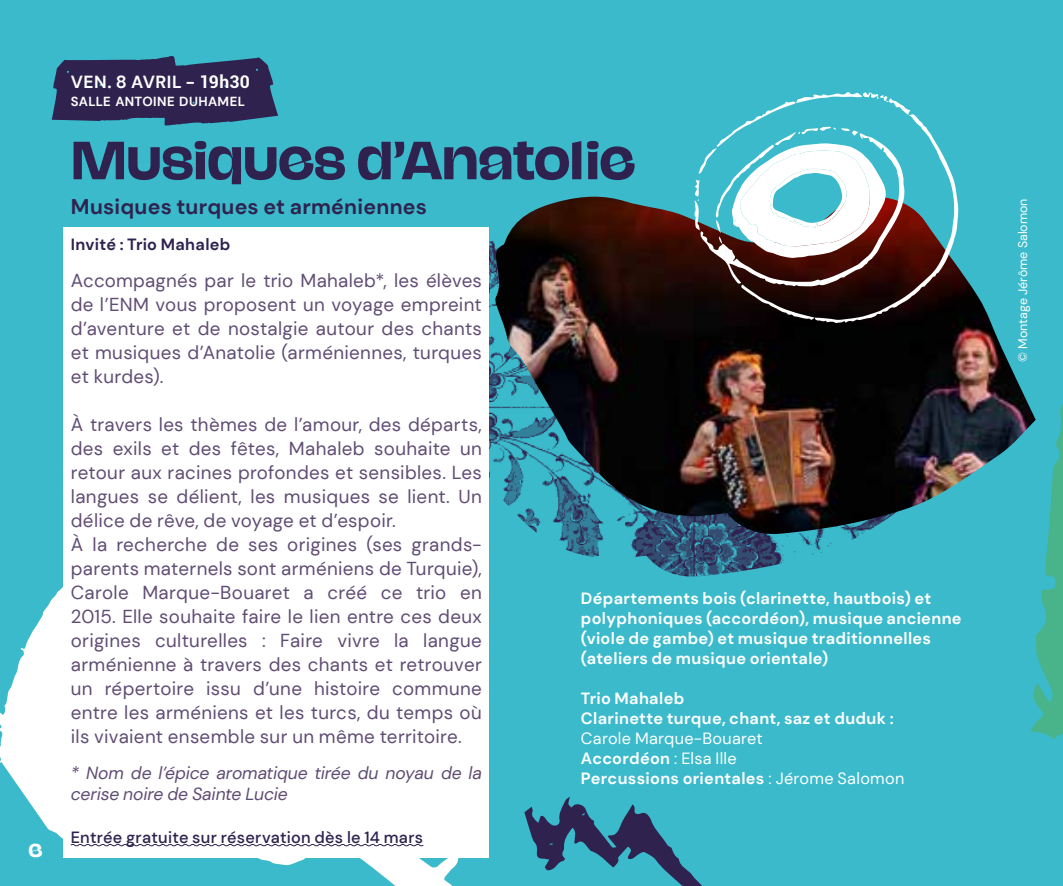
<style>
.page{position:relative;width:1063px;height:886px;background:#3abacb}
.page>*{position:absolute;margin:0;border:0;box-sizing:border-box;transform-origin:0 0}
.t1{font:700 50px "Na N Jaune Maxi";color:#2f224f}
.t2{font:700 21.25px "DM Sans";letter-spacing:.01em;color:#2f224f}
.t3{font:18.75px/24px "DM Sans";letter-spacing:.015em;color:#604d74;text-align:justify}
.t4{font:italic 17.5px/21px "DM Sans";letter-spacing:-.01em;color:#604d74}
.t5{font:700 17.5px "DM Sans";letter-spacing:.025em;color:#fff}
.t6{font:700 17.5px "Na N Jaune Maxi";color:#fff}
.t7{font:700 16.25px/20px "DM Sans";letter-spacing:.02em;color:#fff}
.t8{font:16.25px/20px "DM Sans";letter-spacing:.02em;color:#fff}
.t9{font:500 16.25px "DM Sans";letter-spacing:.015em;color:#2f224f}
.t10{font:700 16.25px "DM Sans";letter-spacing:.02em;color:#2f224f}
.t11{font:700 13px "DM Sans";letter-spacing:.025em;color:#fff}
.t12{font:12.5px "DM Sans";color:#fff}
.s1{font-family:"Roboto"}
.s2{font-weight:700}
</style>
<div class="page">
<svg style="left:524px;top:797px;width:178px;height:89px"></svg>
<svg style="left:1030px;top:404px;width:33px;height:335px"></svg>
<svg style="left:0;top:496px;width:458px;height:390px"></svg>
<svg style="left:52px;top:56px;width:226px;height:70px"></svg>
<img style="left:489px;top:241px;width:370px;height:336px">
<img style="left:494px;top:197px;width:542px;height:337px">
<div style="left:64px;top:227px;width:425px;height:630px;background:#fff"></div>
<svg style="left:70px;top:844px;width:354px;height:3px"></svg>
<svg style="left:694px;top:92px;width:264px;height:231px"></svg>
<p class="t6" style="left:28px;top:840px;width:16px">6</p>
<p class="t5" style="left:71px;top:71px;width:181px">VEN. 8 AVRIL - <span class="s1">19h30</span></p>
<p class="t11" style="left:71px;top:93px;width:176px">SALLE ANTOINE DUHAMEL</p>
<h1 class="t1" style="left:71px;top:130px;width:566px">Musiques d’Anatolie</h1>
<p class="t2" style="left:71px;top:194px;width:358px">Musiques turques et arméniennes</p>
<p class="t10" style="left:71px;top:234px;width:161px">Invité : Trio Mahaleb</p>
<p class="t3" style="left:71px;top:268px;width:413px">Accompagnés par le trio Mahaleb*, les élèves de l’ENM vous proposent un voyage empreint d’aventure et de nostalgie autour des chants et musiques d’Anatolie (arméniennes, turques et kurdes).</p>
<p class="t3" style="left:71px;top:412px;width:413px;text-align:left">À travers les thèmes de l’amour, des départs, des exils et des fêtes, Mahaleb souhaite un retour aux racines profondes et sensibles. Les langues se délient, les musiques se lient. Un délice de rêve, de voyage et d’espoir.<br>À la recherche de ses origines (ses grands&shy;parents maternels sont arméniens de Turquie), Carole Marque-Bouaret a créé ce trio en 2015. Elle souhaite faire le lien entre ces deux origines culturelles : Faire vivre la langue arménienne à travers des chants et retrouver un répertoire issu d’une histoire commune entre les arméniens et les turcs, du temps où ils vivaient ensemble sur un même territoire.</p>
<p class="t4" style="left:71px;top:762px;width:413px">* Nom de l’épice aromatique tirée du noyau de la cerise noire de Sainte Lucie</p>
<p class="t9" style="left:71px;top:827px;width:354px">Entrée gratuite sur réservation dès le 14 mars</p>
<p class="t7" style="left:581px;top:588px;width:382px">Départements bois (clarinette, hautbois) et polyphoniques (accordéon), musique ancienne (viole de gambe) et musique traditionnelles (ateliers de musique orientale)</p>
<p class="t7" style="left:581px;top:688px;width:314px">Trio Mahaleb<br>Clarinette turque, chant, saz et duduk :</p>
<p class="t8" style="left:581px;top:728px;width:325px">Carole Marque-Bouaret<br><span class="s2">Accordéon</span> : Elsa Ille<br><span class="s2">Percussions orientales</span> : Jérome Salomon</p>
<p class="t12" style="left:1015px;top:362px;width:165px;rotate:-90deg">© Montage Jérôme Salomon</p>
</div>
